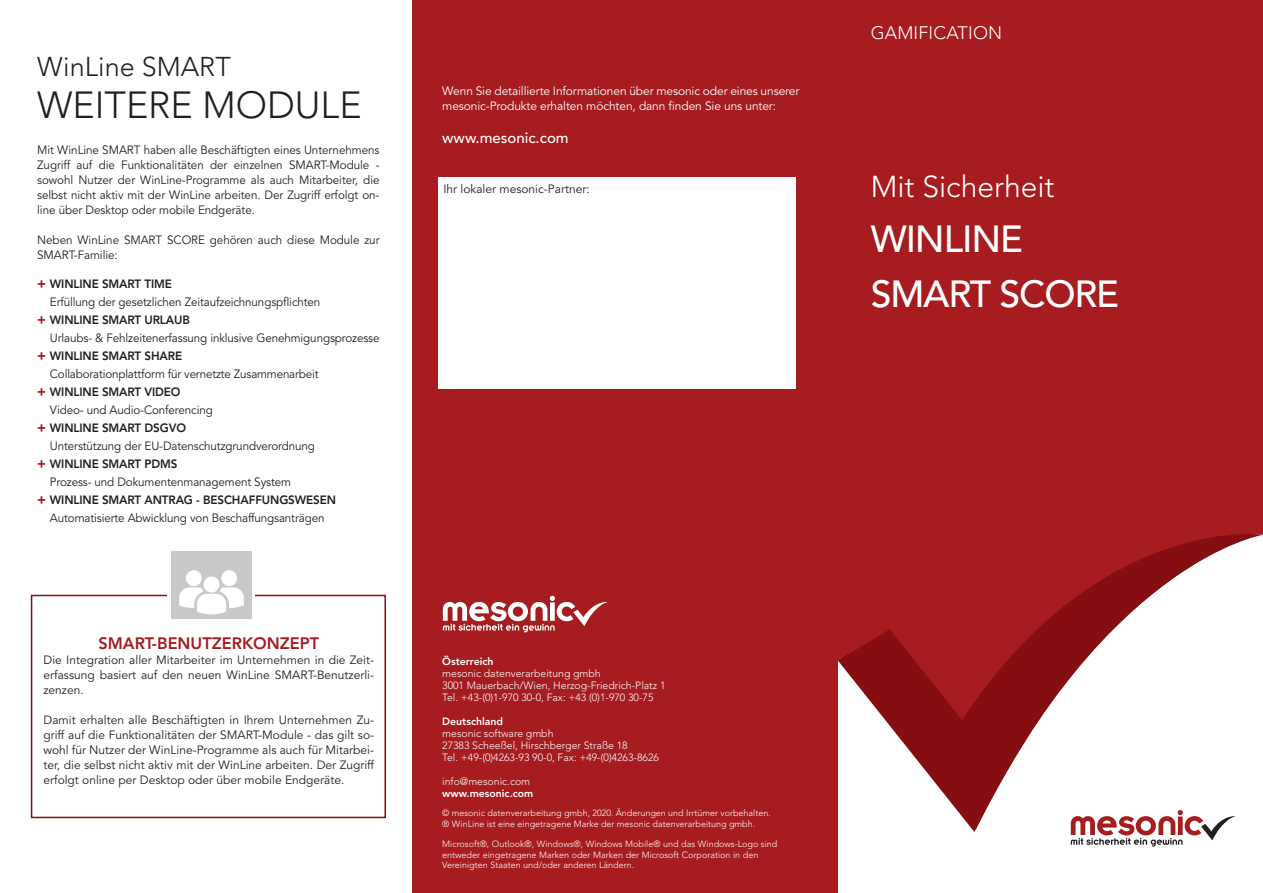
<style>
.page{position:relative;width:1263px;height:893px;background:#fff}
.page>*{position:absolute;margin:0;border:0;box-sizing:border-box;transform-origin:0 0}
.t1{font:500 37.5px/55.3px "Avenir LT Pro";letter-spacing:-.03em;color:#fff}
.t2{font:300 37.5px "Avenir LT Pro";color:#231f20}
.t3{font:300 30px "Avenir LT Pro";color:#fff}
.t4{font:300 27px "Avenir LT Pro";color:#231f20}
.t5{font:300 18px "Avenir LT Pro";letter-spacing:.01em;color:#fff}
.t6{font:800 16.5px "Avenir LT Pro";color:#a61c1f}
.t7{font:500 15px "Avenir LT Pro";color:#fff}
.t8{font:12px/15px "Avenir LT Pro";letter-spacing:-.01em;color:#231f20;text-align:justify}
.t9{font:800 12px "Avenir LT Pro";letter-spacing:-.01em;color:#231f20}
.t10{font:12px/15px "Avenir LT Pro";letter-spacing:-.01em;color:#fff}
.t11{font:300 10.5px/12px "Avenir LT Pro";color:#fff}
.t12{font:800 10.5px "Avenir LT Pro";color:#fff}
.t13{font:300 9px/10.8px "Avenir LT Pro";color:#fff}
.s1{font-weight:900;font-size:13.5px;color:#a61c1f}
</style>
<div class="page">
<div style="left:838px;top:0;width:425px;height:846px;background:#a61c1f"></div>
<div style="left:842px;top:832px;width:421px;height:14px;background:#fff"></div>
<svg style="left:1071px;top:832px;width:165px;height:15px;background:#d6c8c9"></svg>
<hr style="left:838px;top:660px;width:4px;height:202px;background:#fff">
<div style="left:412px;top:0;width:426px;height:893px;background:#a61c1f"></div>
<div style="left:438px;top:177px;width:357px;height:212px;background:#fff"></div>
<svg style="left:838px;top:533px;width:425px;height:299px;fill:#fff"></svg>
<svg style="left:443px;top:596px;width:165px;height:36px"></svg>
<div style="left:31px;top:595px;width:355px;height:223px;border:2px solid #850e11"></div>
<div style="left:168px;top:552px;width:87px;height:66px;background:#fff"></div>
<img style="left:171px;top:552px;width:81px;height:66px">
<h3 class="t4" style="left:37px;top:50px;width:195px">WinLine SMART</h3>
<h1 class="t2" style="left:37px;top:83px;width:326px">WEITERE MODULE</h1>
<p class="t8" style="left:37px;top:143px;width:344px">Mit WinLine SMART haben alle Beschäftigten eines Unternehmens Zugriff auf die Funktionalitäten der einzelnen SMART-Module - sowohl Nutzer der WinLine-Programme als auch Mitarbeiter, die selbst nicht aktiv mit der WinLine arbeiten. Der Zugriff erfolgt on&shy;line über Desktop oder mobile Endgeräte.</p>
<p class="t8" style="left:37px;top:233px;width:344px">Neben WinLine SMART SCORE gehören auch diese Module zur<br>SMART-Familie:</p>
<p class="t9" style="left:37px;top:277px;width:136px"><span class="s1">+</span> WINLINE SMART TIME</p>
<p class="t8" style="left:50px;top:295px;width:272px">Erfüllung der gesetzlichen Zeitaufzeichnungspflichten</p>
<p class="t9" style="left:37px;top:313px;width:154px"><span class="s1">+</span> WINLINE SMART URLAUB</p>
<p class="t8" style="left:50px;top:331px;width:331px">Urlaubs- &amp; Fehlzeitenerfassung inklusive Genehmigungsprozesse</p>
<p class="t9" style="left:37px;top:349px;width:146px"><span class="s1">+</span> WINLINE SMART SHARE</p>
<p class="t8" style="left:50px;top:367px;width:270px">Collaborationplattform für vernetzte Zusammenarbeit</p>
<p class="t9" style="left:37px;top:385px;width:145px"><span class="s1">+</span> WINLINE SMART VIDEO</p>
<p class="t8" style="left:50px;top:403px;width:164px">Video- und Audio-Conferencing</p>
<p class="t9" style="left:37px;top:421px;width:150px"><span class="s1">+</span> WINLINE SMART DSGVO</p>
<p class="t8" style="left:50px;top:439px;width:266px">Unterstützung der EU-Datenschutzgrundverordnung</p>
<p class="t9" style="left:37px;top:457px;width:142px"><span class="s1">+</span> WINLINE SMART PDMS</p>
<p class="t8" style="left:50px;top:475px;width:243px">Prozess- und Dokumentenmanagement System</p>
<p class="t9" style="left:37px;top:493px;width:300px"><span class="s1">+</span> WINLINE SMART ANTRAG - BESCHAFFUNGSWESEN</p>
<p class="t8" style="left:50px;top:511px;width:276px">Automatisierte Abwicklung von Beschaffungsanträgen</p>
<h3 class="t6" style="left:98px;top:633px;width:222px">SMART-BENUTZERKONZEPT</h3>
<p class="t8" style="left:43px;top:653px;width:332px">Die Integration aller Mitarbeiter im Unternehmen in die Zeit&shy;erfassung basiert auf den neuen WinLine SMART-Benutzerli&shy;zenzen.</p>
<p class="t8" style="left:43px;top:713px;width:332px">Damit erhalten alle Beschäftigten in Ihrem Unternehmen Zu&shy;griff auf die Funktionalitäten der SMART-Module - das gilt so&shy;wohl für Nutzer der WinLine-Programme als auch für Mitarbei&shy;ter, die selbst nicht aktiv mit der WinLine arbeiten. Der Zugriff erfolgt online per Desktop oder über mobile Endgeräte.</p>
<h3 class="t5" style="left:871px;top:22px;width:133px">GAMIFICATION</h3>
<p class="t10" style="left:442px;top:84px;width:359px">Wenn Sie detaillierte Informationen über mesonic oder eines unserer mesonic-Produkte erhalten möchten, dann finden Sie uns unter:</p>
<p class="t7" style="left:442px;top:129px;width:128px">www.mesonic.com</p>
<p class="t8" style="left:443px;top:181px;width:148px">Ihr lokaler mesonic-Partner:</p>
<h2 class="t3" style="left:871px;top:169px;width:185px">Mit Sicherheit</h2>
<h1 class="t1" style="left:871px;top:212px;width:250px">WINLINE<br>SMART SCORE</h1>
<p class="t12" style="left:442px;top:655px;width:53px">Österreich</p>
<p class="t11" style="left:442px;top:667px;width:225px">mesonic datenverarbeitung gmbh<br>3001 Mauerbach/Wien, Herzog-Friedrich-Platz 1<br>Tel. +43-(0)1-970 30-0, Fax: +43 (0)1-970 30-75</p>
<p class="t12" style="left:442px;top:715px;width:62px">Deutschland</p>
<p class="t11" style="left:442px;top:727px;width:218px">mesonic software gmbh<br>27383 Scheeßel, Hirschberger Straße 18<br>Tel. +49-(0)4263-93 90-0, Fax: +49-(0)4263-8626</p>
<p class="t11" style="left:442px;top:775px;width:89px">info@mesonic.com</p>
<p class="t12" style="left:442px;top:787px;width:93px">www.mesonic.com</p>
<p class="t13" style="left:442px;top:808px;width:330px">© mesonic datenverarbeitung gmbh, 2020. Änderungen und Irrtümer vorbehalten. ® WinLine ist eine eingetragene Marke der mesonic datenverarbeitung gmbh.</p>
<p class="t13" style="left:442px;top:838px;width:337px">Microsoft®, Outlook®, Windows®, Windows Mobile® und das Windows-Logo sind entweder eingetragene Marken oder Marken der Microsoft Corporation in den<br>Vereinigten Staaten und/oder anderen Ländern.</p>
</div>
